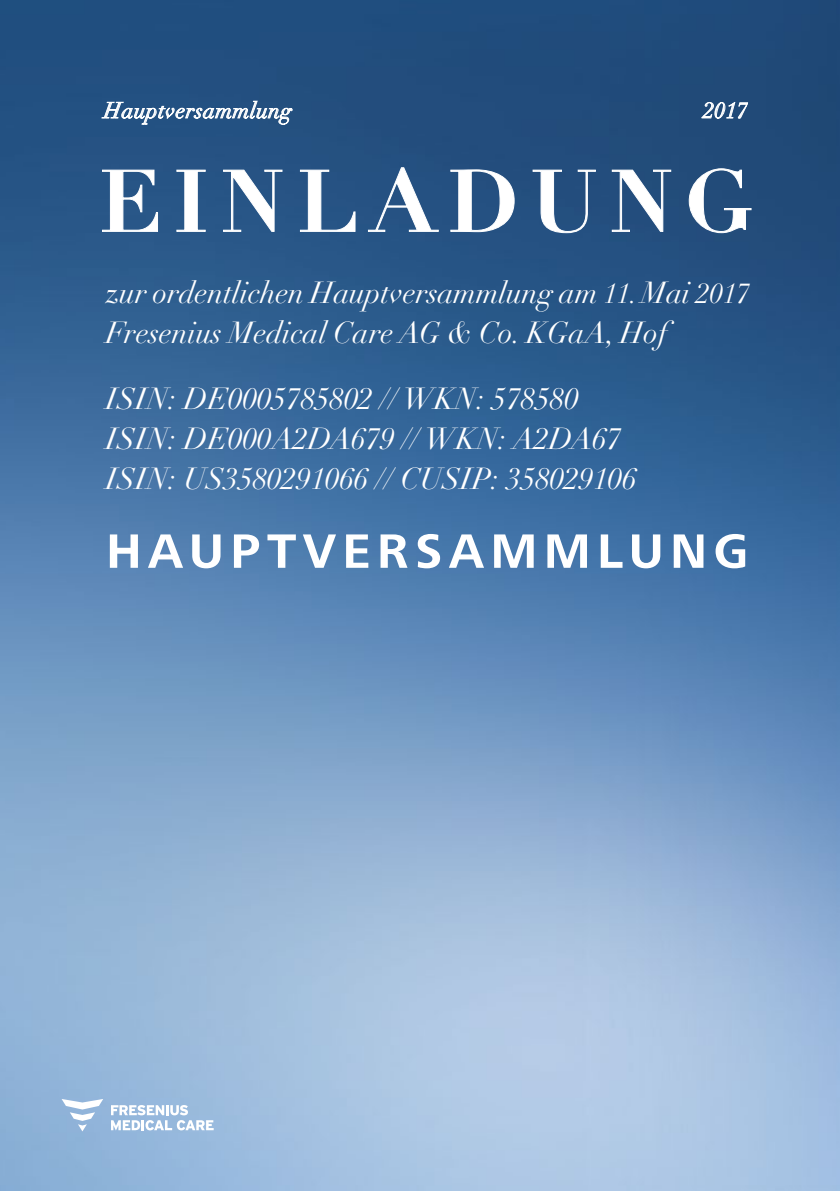
<style>
.page{position:relative;width:840px;height:1191px;background:#fff}
.page>*{position:absolute;margin:0;border:0;box-sizing:border-box;transform-origin:0 0}
.t1{font:700 86px "Didot LT Std";letter-spacing:.14em;color:#fff}
.t2{font:700 50px "Frutiger Next Pro FMC";letter-spacing:.13em;color:#fff}
.t3{font:italic 30px/40px "Didot LT Std";color:#fff}
.t4{font:italic 22px "Didot LT Std";letter-spacing:.02em;color:#fff}
.s1{font-size:28px}
</style>
<div class="page">
<img style="left:0;top:0;width:839px;height:1191px">
<svg style="left:62px;top:1099px;width:41px;height:32px"></svg>
<svg style="left:111px;top:1105px;width:102px;height:25px"></svg>
<svg style="left:101px;top:101px;width:191px;height:24px;background:#54779d"></svg>
<svg style="left:701px;top:102px;width:46px;height:17px"></svg>
<svg style="left:102px;top:170px;width:56px;height:62px;background:#416995"></svg>
<svg style="left:176px;top:170px;width:29px;height:62px;background:#3f6893"></svg>
<svg style="left:223px;top:170px;width:59px;height:62px;background:#406893"></svg>
<svg style="left:300px;top:170px;width:55px;height:62px;background:#37608d"></svg>
<svg style="left:368px;top:167px;width:70px;height:65px;background:#365f8c"></svg>
<svg style="left:450px;top:170px;width:64px;height:62px;background:#39608c"></svg>
<svg style="left:532px;top:170px;width:63px;height:63px;background:#375e89"></svg>
<svg style="left:611px;top:170px;width:59px;height:62px;background:#3c618b"></svg>
<svg style="left:688px;top:169px;width:62px;height:64px;background:#365b85"></svg>
<p class="t4" style="left:104px;top:97px;width:189px">Hauptversammlung</p>
<p class="t4" style="left:703px;top:97px;width:45px">2017</p>
<h1 class="t1" style="left:99px;top:148px;width:654px">EINLADUNG</h1>
<p class="t3" style="left:106px;top:273px;width:645px">zur ordentlichen Hauptversammlung am <span class="s1">11.</span>Mai <span class="s1">2017<br></span>Fresenius Medical Care AG &amp; Co. KGaA, Hof</p>
<p class="t3" style="left:106px;top:379px;width:532px">ISIN: DE0005785802 // WKN: 578580<br>ISIN: DE000A2DA679 // WKN: A2DA67<br>ISIN: US3580291066 // CUSIP: 358029106</p>
<h2 class="t2" style="left:106px;top:522px;width:643px">HAUPTVERSAMMLUNG</h2>
</div>
